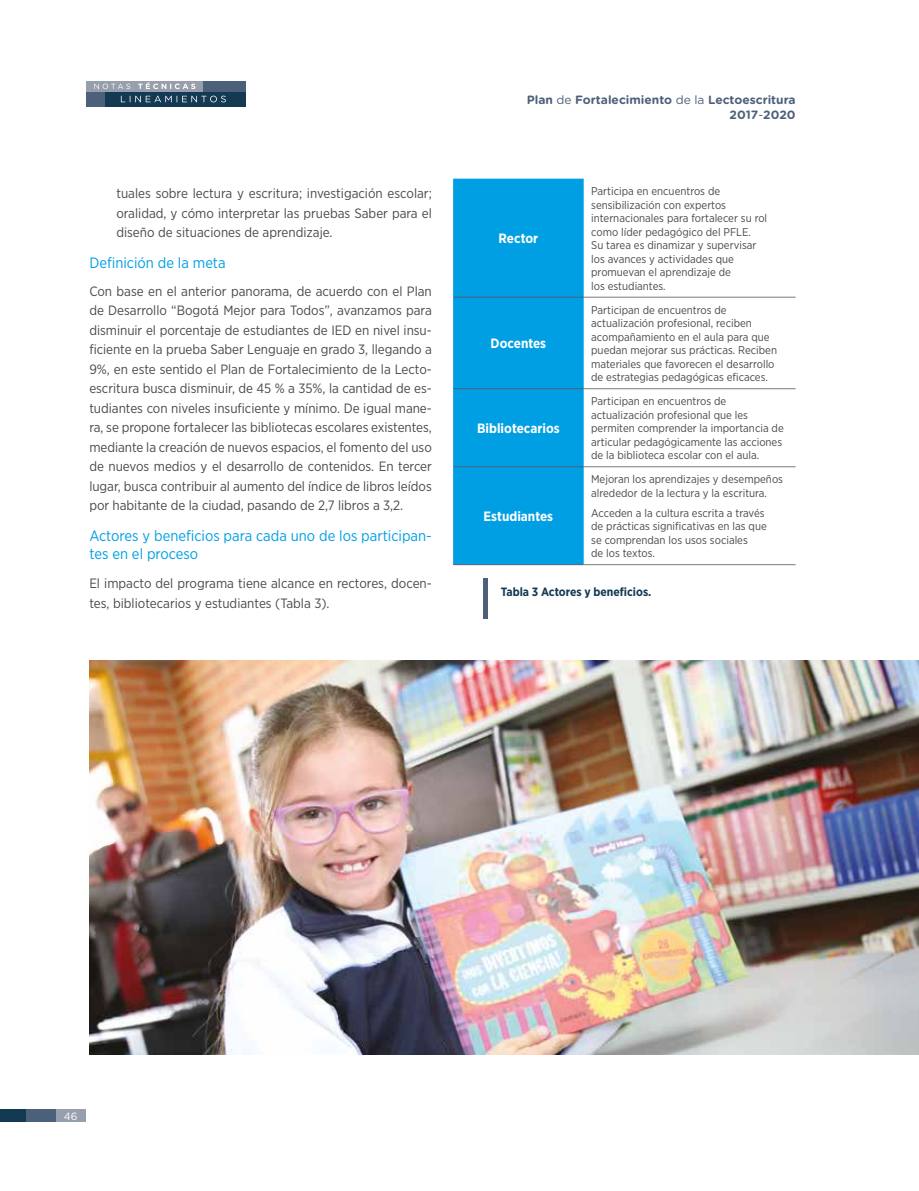
<style>
.page{position:relative;width:919px;height:1191px;background:#fff}
.page>*{position:absolute;margin:0;border:0;box-sizing:border-box;transform-origin:0 0}
.t1{font:15px/18px "Gotham Narrow";color:#009fe3}
.t2{font:13.5px/19.5px "Gotham Narrow";color:#4a4a49;text-align:justify}
.t3{font:700 13.5px "Gotham Narrow";color:#fff}
.t4{font:700 12px/14.4px "Gotham Rounded";color:#4d607a;text-align:right}
.t5{font:700 12px "Gotham Narrow";color:#133953}
.t6{font:11.25px/13.5px "Gotham Narrow";color:#4a4a49}
.t7{font:10.5px "Gotham Rounded";color:#fff}
.s1{font-weight:400}
</style>
<div class="page">
<div style="left:453px;top:179px;width:130px;height:385px;background:#009fe3"></div>
<hr style="left:583px;top:297px;width:212px;height:1px;background:#7c7b7b">
<hr style="left:583px;top:388px;width:212px;height:1px;background:#7c7b7b">
<hr style="left:583px;top:466px;width:212px;height:1px;background:#7c7b7b">
<hr style="left:583px;top:564px;width:212px;height:1px;background:#7c7b7b">
<hr style="left:453px;top:297px;width:130px;height:1px;background:#4d607a">
<hr style="left:453px;top:388px;width:130px;height:1px;background:#4d607a">
<hr style="left:453px;top:466px;width:130px;height:1px;background:#4d607a">
<hr style="left:453px;top:564px;width:130px;height:1px;background:#4d607a">
<hr style="left:483px;top:578px;width:4px;height:41px;background:#4d607a">
<img style="left:89px;top:660px;width:829px;height:394px">
<div style="left:55px;top:1109px;width:31px;height:12px;background:#989fac"></div>
<div style="left:25px;top:1109px;width:31px;height:12px;background:#4d607a"></div>
<div style="left:0;top:1109px;width:25px;height:12px;background:#133953"></div>
<div style="left:86px;top:91px;width:159px;height:15px;background:#133953"></div>
<div style="left:86px;top:91px;width:19px;height:15px;background:#4d607a"></div>
<div style="left:86px;top:81px;width:117px;height:10px;background:#989fac"></div>
<div style="left:203px;top:81px;width:42px;height:10px;background:#4d607a"></div>
<svg style="left:121px;top:96px;width:105px;height:6px"></svg>
<svg style="left:94px;top:84px;width:36px;height:5px"></svg>
<svg style="left:138px;top:82px;width:57px;height:7px"></svg>
<p class="t2" style="left:116px;top:183px;width:317px">tuales sobre lectura y escritura; investigación escolar; oralidad, y cómo interpretar las pruebas Saber para el diseño de situaciones de aprendizaje.</p>
<p class="t1" style="left:89px;top:253px;width:138px">Definición de la meta</p>
<p class="t2" style="left:89px;top:281px;width:344px">Con base en el anterior panorama, de acuerdo con el Plan de Desarrollo “Bogotá Mejor para Todos”, avanzamos para disminuir el porcentaje de estudiantes de IED en nivel insu&shy;ficiente en la prueba Saber Lenguaje en grado 3, llegando a 9%, en este sentido el Plan de Fortalecimiento de la Lecto&shy;escritura busca disminuir, de 45 % a 35%, la cantidad de es&shy;tudiantes con niveles insuficiente y mínimo. De igual mane&shy;ra, se propone fortalecer las bibliotecas escolares existentes, mediante la creación de nuevos espacios, el fomento del uso de nuevos medios y el desarrollo de contenidos. En tercer lugar, busca contribuir al aumento del índice de libros leídos por habitante de la ciudad, pasando de 2,7 libros a 3,2.</p>
<p class="t1" style="left:89px;top:526px;width:344px">Actores y beneficios para cada uno de los participan&shy;tes en el proceso</p>
<p class="t2" style="left:89px;top:573px;width:344px">El impacto del programa tiene alcance en rectores, docen&shy;tes, bibliotecarios y estudiantes (Tabla 3).</p>
<p class="t4" style="left:526px;top:92px;width:270px">Plan <span class="s1">de</span> Fortalecimiento <span class="s1">de la</span> Lectoescritura<br>2017<span class="s1">-</span>2020</p>
<p class="t3" style="left:498px;top:230px;width:41px">Rector</p>
<p class="t3" style="left:490px;top:335px;width:57px">Docentes</p>
<p class="t3" style="left:477px;top:420px;width:84px">Bibliotecarios</p>
<p class="t6" style="left:591px;top:184px;width:177px">Participa en encuentros de sensibilización con expertos internacionales para fortalecer su rol como líder pedagógico del PFLE.<br>Su tarea es dinamizar y supervisar los avances y actividades que promuevan el aprendizaje de<br>los estudiantes.</p>
<p class="t6" style="left:591px;top:303px;width:187px">Participan de encuentros de actualización profesional, reciben acompañamiento en el aula para que puedan mejorar sus prácticas. Reciben materiales que favorecen el desarrollo de estrategias pedagógicas eficaces.</p>
<p class="t6" style="left:591px;top:394px;width:194px">Participan en encuentros de actualización profesional que les permiten comprender la importancia de articular pedagógicamente las acciones de la biblioteca escolar con el aula.</p>
<p class="t6" style="left:591px;top:472px;width:193px">Mejoran los aprendizajes y desempeños alrededor de la lectura y la escritura.</p>
<p class="t6" style="left:591px;top:506px;width:177px">Acceden a la cultura escrita a través de prácticas significativas en las que se comprendan los usos sociales<br>de los textos.</p>
<p class="t5" style="left:501px;top:583px;width:152px">Tabla 3 Actores y beneficios.</p>
<p class="t3" style="left:483px;top:508px;width:71px">Estudiantes</p>
<p class="t7" style="left:64px;top:1108px;width:15px">46</p>
</div>
